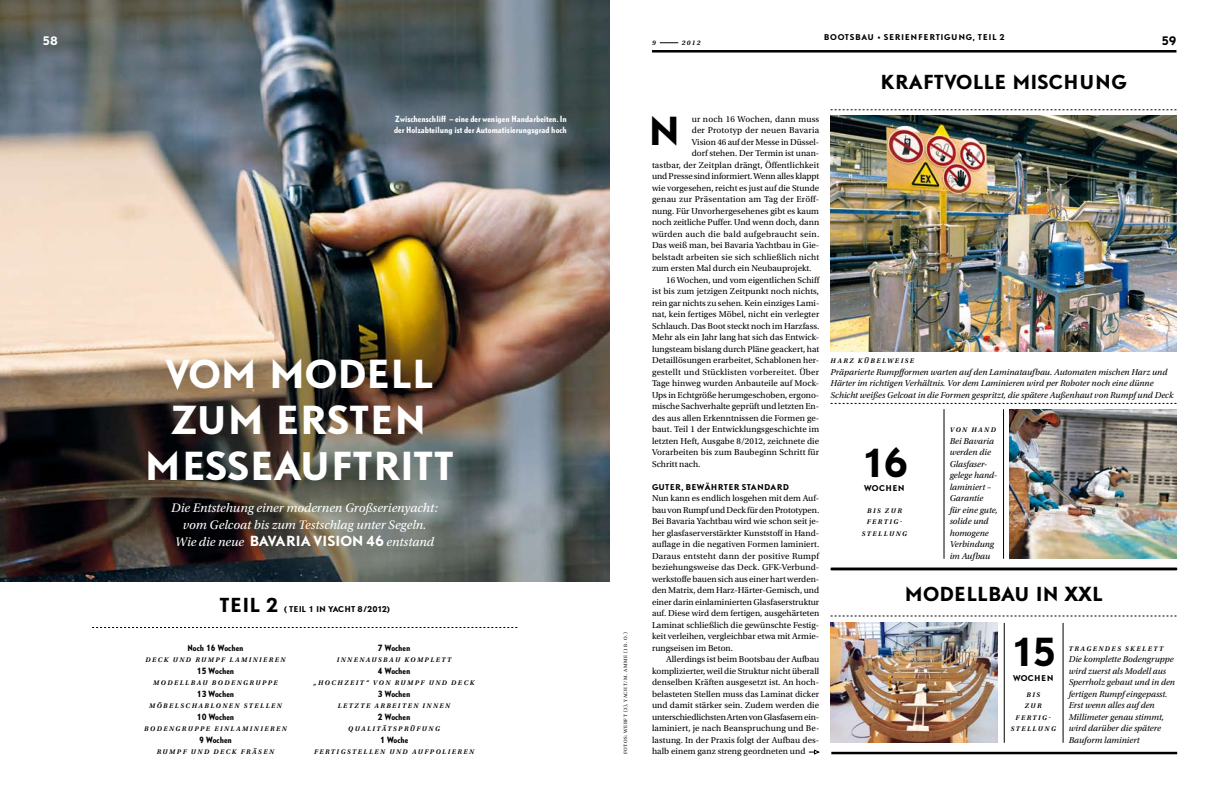
<style>
.page{position:relative;width:1219px;height:794px;background:#fff}
.page>*{position:absolute;margin:0;border:0;box-sizing:border-box;transform-origin:0 0}
.t1{font:700 36px/46px "DTL Nobel T";color:#fff;text-align:center}
.t2{font:700 36px "DTL Nobel T";color:#000}
.t3{font:700 18px "DTL Nobel T";letter-spacing:.01em;color:#000}
.t4{font:italic 13px/17px "Utopia Std";color:#fff;text-align:center}
.t5{font:700 11px "DTL Nobel T";color:#fff}
.t6{font:700 11px "DTL Nobel T";color:#000}
.t7{font:9px/11.5px "Utopia Std";letter-spacing:.005em;color:#000;text-align:justify}
.t8{font:italic 9px/11.5px "Utopia Std";color:#000}
.t9{font:9px "Utopia Std";letter-spacing:.025em;color:#000}
.t10{font:700 8px/11.5px "DTL Nobel T Condensed";color:#fff}
.t11{font:700 8px "DTL Nobel T Condensed";color:#000}
.t12{font:700 7.5px "DTL Nobel T";letter-spacing:.05em;color:#000}
.t13{font:700 7.5px "DTL Nobel T";letter-spacing:.1em;color:#000}
.t14{font:700 7.5px "DTL Nobel T";letter-spacing:-.035em;color:#000}
.t15{font:italic 600 7px/11.5px "Utopia Std";letter-spacing:.21em;color:#000;text-align:center}
.t16{font:5px "Utopia Std";letter-spacing:.11em;color:#000}
.s1{font-family:"DTL Nobel T";font-weight:700;font-style:normal}
</style>
<div class="page">
<hr style="left:652px;top:50px;width:524px;height:3px;background:#000">
<svg style="left:660px;top:42px;width:18px;height:1px"></svg>
<img style="left:831px;top:623px;width:167px;height:120px">
<img style="left:1009px;top:409px;width:167px;height:150px">
<img style="left:831px;top:116px;width:345px;height:236px">
<img style="left:0;top:0;width:609px;height:582px">
<svg style="left:92px;top:627px;width:425px;height:1px"></svg>
<svg style="left:809px;top:749px;width:11px;height:5px"></svg>
<svg style="left:831px;top:110px;width:345px;height:1px"></svg>
<svg style="left:831px;top:403px;width:345px;height:1px"></svg>
<hr style="left:944px;top:409px;width:1px;height:150px;background:#000">
<hr style="left:1003px;top:409px;width:1px;height:150px;background:#000">
<hr style="left:831px;top:568px;width:346px;height:2px;background:#000">
<svg style="left:831px;top:616px;width:345px;height:1px"></svg>
<hr style="left:1063px;top:623px;width:1px;height:120px;background:#000">
<hr style="left:1004px;top:623px;width:1px;height:120px;background:#000">
<hr style="left:831px;top:752px;width:346px;height:2px;background:#000">
<p class="t5" style="left:43px;top:33px;width:17px">58</p>
<p class="t10" style="left:394px;top:112px;width:174px">Zwischenschliff – eine der wenigen Handarbeiten. In der Holzabteilung ist der Automatisierungsgrad hoch</p>
<h1 class="t1" style="left:144px;top:349px;width:311px">VOM MODELL<br>ZUM ERSTEN<br>M ESS EAUFTRITT</h1>
<h3 class="t4" style="left:171px;top:499px;width:268px">Die Entstehung einer modernen Großserienyacht: vom Gelcoat bis zum Testschlag unter Segeln.<br>Wie die neue <span class="s1">BAVARIA VISION 46</span> entstand</h3>
<h2 class="t3" style="left:220px;top:593px;width:60px">TEIL 2</h2>
<p class="t14" style="left:284px;top:604px;width:107px">( TEI L 1 IN YACHT 8/2012)</p>
<p class="t11" style="left:187px;top:642px;width:58px">Noch 16 Wochen</p>
<p class="t15" style="left:145px;top:654px;width:142px">DECK UND RUMPF LAMINIEREN</p>
<p class="t11" style="left:197px;top:665px;width:39px">15 Wochen</p>
<p class="t15" style="left:153px;top:677px;width:126px">MODELL BAU BODENGRUPPE</p>
<p class="t11" style="left:197px;top:688px;width:39px">13 Wochen</p>
<p class="t15" style="left:149px;top:700px;width:134px">MÖBELSCHABLONEN STELL EN</p>
<p class="t11" style="left:197px;top:711px;width:39px">10 Wochen</p>
<p class="t15" style="left:144px;top:723px;width:144px">BODENGRUPPE EINLAMINIEREN</p>
<p class="t11" style="left:199px;top:734px;width:34px">9 Wochen</p>
<p class="t15" style="left:157px;top:746px;width:119px">RUMPF UND DECK FR ÄSEN</p>
<p class="t11" style="left:378px;top:642px;width:34px">7 Wochen</p>
<p class="t15" style="left:337px;top:654px;width:116px">INNENAUSBAU KOMPLETT</p>
<p class="t11" style="left:378px;top:665px;width:34px">4 Wochen</p>
<p class="t15" style="left:314px;top:677px;width:162px">„HOCHZEIT“ VON RUMPF UND DECK</p>
<p class="t11" style="left:378px;top:688px;width:34px">3 Wochen</p>
<p class="t15" style="left:338px;top:700px;width:114px">LETZTE AR BEITEN INNEN</p>
<p class="t11" style="left:378px;top:711px;width:34px">2 Wochen</p>
<p class="t15" style="left:348px;top:723px;width:93px">QUALITÄTSPRÜFUNG</p>
<p class="t11" style="left:380px;top:734px;width:30px">1 Woche</p>
<p class="t15" style="left:314px;top:746px;width:162px">FERTIGSTELL EN UND AUFPOLIEREN</p>
<p class="t16" style="left:623px;top:754px;width:124px;rotate:-90deg">fotos: Werft (3), yacht/m. Amme (1 r. o.)</p>
<p class="t15" style="left:652px;top:37px;width:5px">9</p>
<p class="t15" style="left:682px;top:37px;width:20px">2012</p>
<p class="t12" style="left:824px;top:32px;width:33px">BOOTSBA</p>
<p class="t13" style="left:868px;top:32px;width:116px">U • SERIENFERTIGUNG, TEI</p>
<p class="t12" style="left:992px;top:32px;width:14px">L 2</p>
<h2 class="t3" style="left:880px;top:69px;width:145px">KRAFTVOLLE MISC</h2>
<h2 class="t3" style="left:1063px;top:69px;width:48px">HUNG</h2>
<p class="t6" style="left:1161px;top:33px;width:16px">59</p>
<p class="t7" style="left:692px;top:113px;width:129px">ur noch 16 Wochen, dann muss</p>
<p class="t9" style="left:692px;top:125px;width:129px">der Prototyp der neuen Bavaria</p>
<p class="t7" style="left:692px;top:136px;width:129px">Vision 46 auf der Messe in Düssel-</p>
<p class="t7" style="left:692px;top:148px;width:129px">dorf stehen. Der Termin ist unan-</p>
<p class="t7" style="left:652px;top:159px;width:169px">tastbar, der Zeitplan drängt, Öffentlichkeit</p>
<p class="t7" style="left:652px;top:171px;width:169px">und Presse sind informiert. Wenn alles klappt</p>
<p class="t7" style="left:652px;top:182px;width:169px">wie vorgesehen, reicht es just auf die Stunde</p>
<p class="t9" style="left:652px;top:194px;width:169px">genau zur Präsentation am Tag der Er-öff-</p>
<p class="t7" style="left:652px;top:205px;width:169px">nung. Für Unvorhergesehenes gibt es kaum</p>
<p class="t7" style="left:652px;top:217px;width:169px">noch zeitliche Puffer. Und wenn doch, dann</p>
<p class="t9" style="left:652px;top:229px;width:169px">würden auch die bald aufgebraucht sein.</p>
<p class="t7" style="left:652px;top:240px;width:169px">Das weiß man, bei Bavaria Yachtbau in Gie-</p>
<p class="t7" style="left:652px;top:251px;width:169px">belstadt arbeiten sie sich schließlich nicht</p>
<p class="t7" style="left:652px;top:263px;width:161px">zum ersten Mal durch ein Neubauprojekt.</p>
<p class="t7" style="left:666px;top:274px;width:155px">16 Wochen, und vom eigentlichen Schiff</p>
<p class="t7" style="left:652px;top:286px;width:169px">ist bis zum jetzigen Zeitpunkt noch nichts,</p>
<p class="t7" style="left:652px;top:297px;width:169px">rein gar nichts zu sehen. Kein einziges Lami-</p>
<p class="t7" style="left:652px;top:309px;width:169px">nat, kein fertiges Möbel, nicht ein verlegter</p>
<p class="t7" style="left:652px;top:320px;width:169px">Schlauch. Das Boot steckt noch im Harzfass.</p>
<p class="t7" style="left:652px;top:332px;width:169px">Mehr als ein Jahr lang hat sich das Entwick-</p>
<p class="t7" style="left:652px;top:343px;width:169px">lungsteam bislang durch Pläne ge- ackert, hat</p>
<p class="t7" style="left:652px;top:355px;width:169px">Detaillösungen erarbeitet, Schablonen her-</p>
<p class="t9" style="left:652px;top:367px;width:169px">gestellt und Stücklisten vorbereitet. Über</p>
<p class="t7" style="left:652px;top:378px;width:168px">Tage hinweg wurden Anbauteile auf Mock-</p>
<p class="t7" style="left:652px;top:389px;width:169px">Ups in Echtgröße herumgeschoben, ergo-no-</p>
<p class="t7" style="left:652px;top:401px;width:169px">mi-sche Sachverhalte geprüft und letzten En-</p>
<p class="t7" style="left:652px;top:412px;width:169px">des aus allen Erkenntnissen die Formen ge-</p>
<p class="t7" style="left:652px;top:424px;width:169px">baut. Teil 1 der Entwicklungsgeschichte im</p>
<p class="t7" style="left:652px;top:435px;width:169px">letzten Heft, Ausgabe 8/2012, zeichnete die</p>
<p class="t7" style="left:652px;top:447px;width:169px">Vorarbeiten bis zum Baubeginn Schritt für</p>
<p class="t7" style="left:652px;top:458px;width:50px">Schritt nach.</p>
<p class="t12" style="left:652px;top:481px;width:138px">GUTER, B EWÄHRTER STAN DARD</p>
<p class="t7" style="left:652px;top:493px;width:169px">Nun kann es endlich losgehen mit dem Auf&shy;bau von Rumpf und Deck für den Prototypen.<br>Bei Bavaria Yachtbau wird wie schon seit je&shy;her glasfaserverstärkter Kunststoff in Hand&shy;auflage in die negativen Formen laminiert.<br>Daraus entsteht dann der positive Rumpf beziehungsweise das Deck. GFK-Verbund&shy;werkstoffe bauen sich aus einer hart werden&shy;den Matrix, dem Harz-Härter-Gemisch, und einer darin einlaminierten Glasfaserstruktur auf. Diese wird dem fertigen, ausgehärteten Laminat schließlich die gewünschte Festig&shy;keit verleihen, vergleichbar etwa mit Armie&shy;rungseisen im Beton.</p>
<p class="t7" style="left:652px;top:654px;width:169px;text-indent:14px">Allerdings ist beim Bootsbau der Aufbau komplizierter, weil die Struktur nicht überall denselben Kräften ausgesetzt ist. An hoch&shy;belasteten Stellen muss das Laminat dicker und damit stärker sein. Zudem werden die unterschiedlichsten Arten von Glasfasern ein&shy;laminiert, je nach Beanspruchung und Be&shy;lastung. In der Praxis folgt der Aufbau des&shy;halb einem ganz streng geordneten und</p>
<h1 class="t2" style="left:648px;top:106px;width:26px">N</h1>
<p class="t15" style="left:831px;top:355px;width:85px">HARZ KÜBELWEISE</p>
<p class="t8" style="left:831px;top:366px;width:344px">Präparierte Rumpfformen warten auf den Laminataufbau. Automaten mischen Harz und<br>Härter im richtigen Verhältnis. Vor dem Laminieren wird per Roboter noch eine dünne<br>Schicht weißes Gelcoat in die Formen gespritzt, die spätere Außenhaut von Rumpf und Deck</p>
<h1 class="t2" style="left:860px;top:438px;width:50px">16</h1>
<p class="t12" style="left:864px;top:483px;width:8px">WOC</p>
<p class="t12" style="left:885px;top:483px;width:19px">HEN</p>
<p class="t15" style="left:862px;top:505px;width:47px">BIS ZUR<br>FERTIG-<br>STELL UNG</p>
<p class="t15" style="left:950px;top:424px;width:48px">VON HAND</p>
<p class="t8" style="left:950px;top:435px;width:50px">Bei Bavaria werden die<br>Glasfaser&shy;gelege hand&shy;laminiert –<br>Garantie<br>für eine gute, solide und homogene<br>Verbindung im Aufbau</p>
<h2 class="t3" style="left:905px;top:581px;width:197px">MODELLBAU IN XXL</h2>
<h1 class="t2" style="left:1009px;top:627px;width:49px">15</h1>
<p class="t12" style="left:1013px;top:672px;width:8px">WOC</p>
<p class="t12" style="left:1034px;top:672px;width:19px">HEN</p>
<p class="t15" style="left:1011px;top:689px;width:47px">BIS<br>ZUR<br>FERTIG-<br>STELL UNG</p>
<p class="t15" style="left:1069px;top:643px;width:96px">TR AGENDES SKELETT</p>
<p class="t8" style="left:1069px;top:653px;width:108px">Die komplette Bodengruppe wird zuerst als Modell aus<br>Sperrholz gebaut und in den fertigen Rumpf eingepasst.<br>Erst wenn alles auf den<br>Millimeter genau stimmt, wird darüber die spätere<br>Bauform laminiert</p>
</div>
